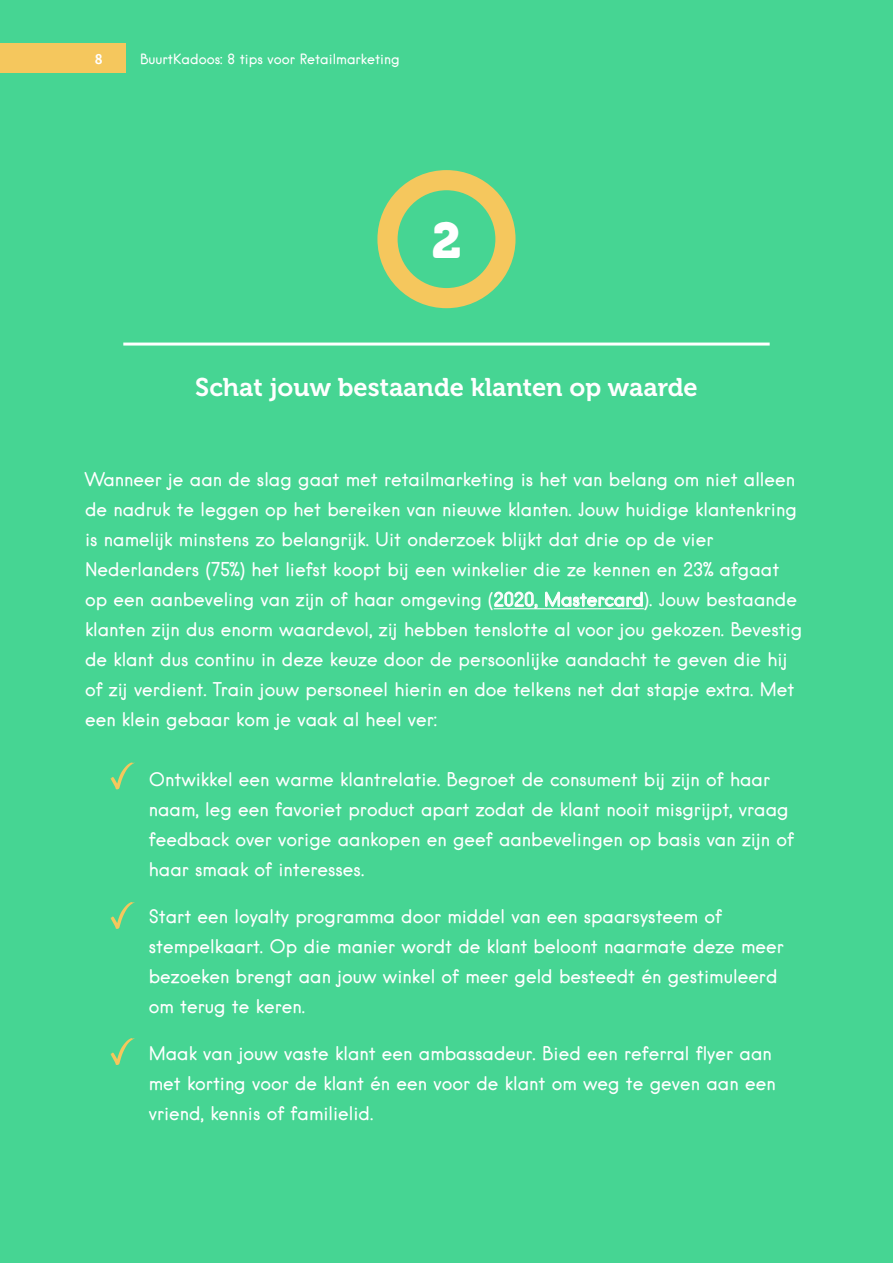
<style>
.page{position:relative;width:893px;height:1263px;background:#46d593}
.page>*{position:absolute;margin:0;border:0;box-sizing:border-box;transform-origin:0 0}
.t1{font:49.8px "Museo 900";color:#fff}
.t2{font:25.5px "Museo 700";color:#fff}
.t3{font:18px/30px "Hanken";color:#fff}
.t4{font:700 15px "Assistant";color:#fff}
.t5{font:13.5px "Hanken";color:#fff}
</style>
<div class="page">
<hr style="left:494px;top:608px;width:150px;height:1px;background:#fff">
<svg style="left:494px;top:591px;width:44px;height:18px"></svg>
<svg style="left:544px;top:591px;width:99px;height:18px"></svg>
<div style="left:377px;top:170px;width:138px;height:138px;border:20px solid #f5c75d;border-radius:50%"></div>
<hr style="left:123px;top:343px;width:647px;height:3px;background:#fff">
<svg style="left:111px;top:762px;width:24px;height:27px"></svg>
<svg style="left:111px;top:902px;width:24px;height:27px"></svg>
<svg style="left:111px;top:1038px;width:24px;height:27px"></svg>
<div style="left:0;top:43px;width:125px;height:30px;background:#f5c75d"></div>
<hr style="left:892px;top:43px;width:1px;height:30px;background:#f5c75d">
<p class="t4" style="left:95px;top:49px;width:9px">8</p>
<p class="t5" style="left:140px;top:50px;width:261px">BuurtKadoos: 8 tips voor Retailmarketing</p>
<h1 class="t1" style="left:432px;top:212px;width:31px">2</h1>
<h2 class="t2" style="left:195px;top:373px;width:504px">Schat jouw bestaande klanten op waarde</h2>
<p class="t3" style="left:85px;top:464px;width:719px">Wanneer je aan de slag gaat met retailmarketing is het van belang om niet alleen de nadruk te leggen op het bereiken van nieuwe klanten. Jouw huidige klantenkring is namelijk minstens zo belangrijk. Uit onderzoek blijkt dat drie op de vier Nederlanders (75%) het liefst koopt bij een winkelier die ze kennen en 23% afgaat op een aanbeveling van zijn of haar omgeving (2020, Mastercard). Jouw bestaande klanten zijn dus enorm waardevol, zij hebben tenslotte al voor jou gekozen. Bevestig de klant dus continu in deze keuze door de persoonlijke aandacht te geven die hij of zij verdient. Train jouw personeel hierin en doe telkens net dat stapje extra. Met een klein gebaar kom je vaak al heel ver:</p>
<p class="t3" style="left:149px;top:764px;width:647px">Ontwikkel een warme klantrelatie. Begroet de consument bij zijn of haar naam, leg een favoriet product apart zodat de klant nooit misgrijpt, vraag feedback over vorige aankopen en geef aanbevelingen op basis van zijn of haar smaak of interesses.</p>
<p class="t3" style="left:149px;top:901px;width:637px">Start een loyalty programma door middel van een spaarsysteem of stempelkaart. Op die manier wordt de klant beloont naarmate deze meer bezoeken brengt aan jouw winkel of meer geld besteedt én gestimuleerd om terug te keren.</p>
<p class="t3" style="left:149px;top:1038px;width:628px">Maak van jouw vaste klant een ambassadeur. Bied een referral flyer aan met korting voor de klant én een voor de klant om weg te geven aan een vriend, kennis of familielid.</p>
</div>
